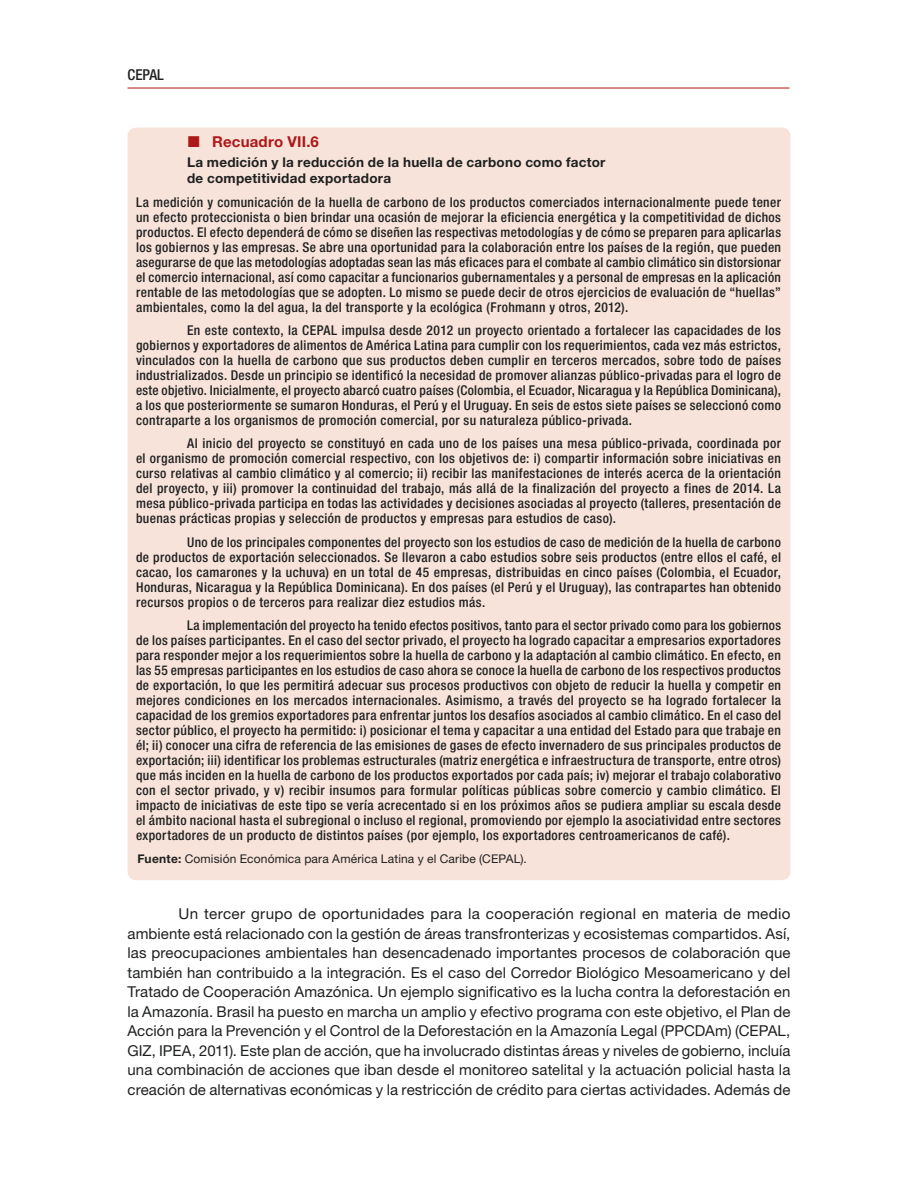
<style>
.page{position:relative;width:918px;height:1188px;background:#fff}
.page>*{position:absolute;margin:0;border:0;box-sizing:border-box;transform-origin:0 0}
.t1{font:15px/19.5px "Helvetica Neue LT Std";letter-spacing:.005em;color:#1f2020;text-align:justify}
.t2{font:700 15px "Helvetica Neue LT Std";letter-spacing:.015em;color:#ae1818}
.t3{font:500 condensed 15px "Helvetica Neue LT Std";color:#1f2020}
.t4{font:500 condensed 13.5px/15px "Helvetica Neue LT Std";letter-spacing:.03em;color:#1f2020;text-align:justify}
.t5{font:700 13.5px/16.2px "Helvetica Neue LT Std";letter-spacing:.02em;color:#1f2020}
.t6{font:12px "Helvetica Neue LT Std";letter-spacing:.015em;color:#1f2020}
.s1{font-weight:700}
</style>
<div class="page">
<hr style="left:128px;top:88px;width:662px;height:1px;background:#ae1818">
<div style="left:128px;top:128px;width:662px;height:752px;background:#f7e3d9;border-radius:9px"></div>
<p class="t3" style="left:128px;top:65px;width:38px">CEPAL</p>
<p class="t2" style="left:212px;top:132px;width:108px">Recuadro VII.6</p>
<p class="t5" style="left:187px;top:154px;width:420px">La medición y la reducción de la huella de carbono como factor de competitividad exportadora</p>
<p class="t4" style="left:136px;top:194px;width:647px">La medición y comunicación de la huella de carbono de los productos comerciados internacionalmente puede tener un efecto proteccionista o bien brindar una ocasión de mejorar la eficiencia energética y la competitividad de dichos productos. El efecto dependerá de cómo se diseñen las respectivas metodologías y de cómo se preparen para aplicarlas los gobiernos y las empresas. Se abre una oportunidad para la colaboración entre los países de la región, que pueden asegurarse de que las metodologías adoptadas sean las más eficaces para el combate al cambio climático sin distorsionar el comercio internacional, así como capacitar a funcionarios gubernamentales y a personal de empresas en la aplicación rentable de las metodologías que se adopten. Lo mismo se puede decir de otros ejercicios de evaluación de “huellas” ambientales, como la del agua, la del transporte y la ecológica (Frohmann y otros, 2012).</p>
<p class="t4" style="left:136px;top:322px;width:647px;text-indent:51px">En este contexto, la CEPAL impulsa desde 2012 un proyecto orientado a fortalecer las capacidades de los gobiernos y exportadores de alimentos de América Latina para cumplir con los requerimientos, cada vez más estrictos, vinculados con la huella de carbono que sus productos deben cumplir en terceros mercados, sobre todo de países industrializados. Desde un principio se identificó la necesidad de promover alianzas público-privadas para el logro de este objetivo. Inicialmente, el proyecto abarcó cuatro países (Colombia, el Ecuador, Nicaragua y la República Dominicana), a los que posteriormente se sumaron Honduras, el Perú y el Uruguay. En seis de estos siete países se seleccionó como contraparte a los organismos de promoción comercial, por su naturaleza público-privada.</p>
<p class="t4" style="left:136px;top:436px;width:647px;text-indent:51px">Al inicio del proyecto se constituyó en cada uno de los países una mesa público-privada, coordinada por el organismo de promoción comercial respectivo, con los objetivos de: i) compartir información sobre iniciativas en curso relativas al cambio climático y al comercio; ii) recibir las manifestaciones de interés acerca de la orientación del proyecto, y iii) promover la continuidad del trabajo, más allá de la finalización del proyecto a fines de 2014. La mesa público-privada participa en todas las actividades y decisiones asociadas al proyecto (talleres, presentación de buenas prácticas propias y selección de productos y empresas para estudios de caso).</p>
<p class="t4" style="left:136px;top:534px;width:646px;text-indent:51px">Uno de los principales componentes del proyecto son los estudios de caso de medición de la huella de carbono de productos de exportación seleccionados. Se llevaron a cabo estudios sobre seis productos (entre ellos el café, el cacao, los camarones y la uchuva) en un total de 45 empresas, distribuidas en cinco países (Colombia, el Ecuador, Honduras, Nicaragua y la República Dominicana). En dos países (el Perú y el Uruguay), las contrapartes han obtenido recursos propios o de terceros para realizar diez estudios más.</p>
<p class="t4" style="left:136px;top:618px;width:647px;text-indent:51px">La implementación del proyecto ha tenido efectos positivos, tanto para el sector privado como para los gobiernos de los países participantes. En el caso del sector privado, el proyecto ha logrado capacitar a empresarios exportadores para responder mejor a los requerimientos sobre la huella de carbono y la adaptación al cambio climático. En efecto, en las 55 empresas participantes en los estudios de caso ahora se conoce la huella de carbono de los respectivos productos de exportación, lo que les permitirá adecuar sus procesos productivos con objeto de reducir la huella y competir en mejores condiciones en los mercados internacionales. Asimismo, a través del proyecto se ha logrado fortalecer la capacidad de los gremios exportadores para enfrentar juntos los desafíos asociados al cambio climático. En el caso del sector público, el proyecto ha permitido: i) posicionar el tema y capacitar a una entidad del Estado para que trabaje en él; ii) conocer una cifra de referencia de las emisiones de gases de efecto invernadero de sus principales productos de exportación; iii) identificar los problemas estructurales (matriz energética e infraestructura de transporte, entre otros) que más inciden en la huella de carbono de los productos exportados por cada país; iv) mejorar el trabajo colaborativo con el sector privado, y v) recibir insumos para formular políticas públicas sobre comercio y cambio climático. El impacto de iniciativas de este tipo se vería acrecentado si en los próximos años se pudiera ampliar su escala desde el ámbito nacional hasta el subregional o incluso el regional, promoviendo por ejemplo la asociatividad entre sectores exportadores de un producto de distintos países (por ejemplo, los exportadores centroamericanos de café).</p>
<p class="t6" style="left:138px;top:852px;width:391px"><span class="s1">Fuente:</span> Comisión Económica para América Latina y el Caribe (CEPAL).</p>
<p class="t1" style="left:128px;top:904px;width:664px;text-indent:51px">Un tercer grupo de oportunidades para la cooperación regional en materia de medio ambiente está relacionado con la gestión de áreas transfronterizas y ecosistemas compartidos. Así, las preocupaciones ambientales han desencadenado importantes procesos de colaboración que también han contribuido a la integración. Es el caso del Corredor Biológico Mesoamericano y del Tratado de Cooperación Amazónica. Un ejemplo significativo es la lucha contra la deforestación en la Amazonía. Brasil ha puesto en marcha un amplio y efectivo programa con este objetivo, el Plan de Acción para la Prevención y el Control de la Deforestación en la Amazonía Legal (PPCDAm) (CEPAL, GIZ, IPEA, 2011). Este plan de acción, que ha involucrado distintas áreas y niveles de gobierno, incluía una combinación de acciones que iban desde el monitoreo satelital y la actuación policial hasta la creación de alternativas económicas y la restricción de crédito para ciertas actividades. Además de</p>
</div>
